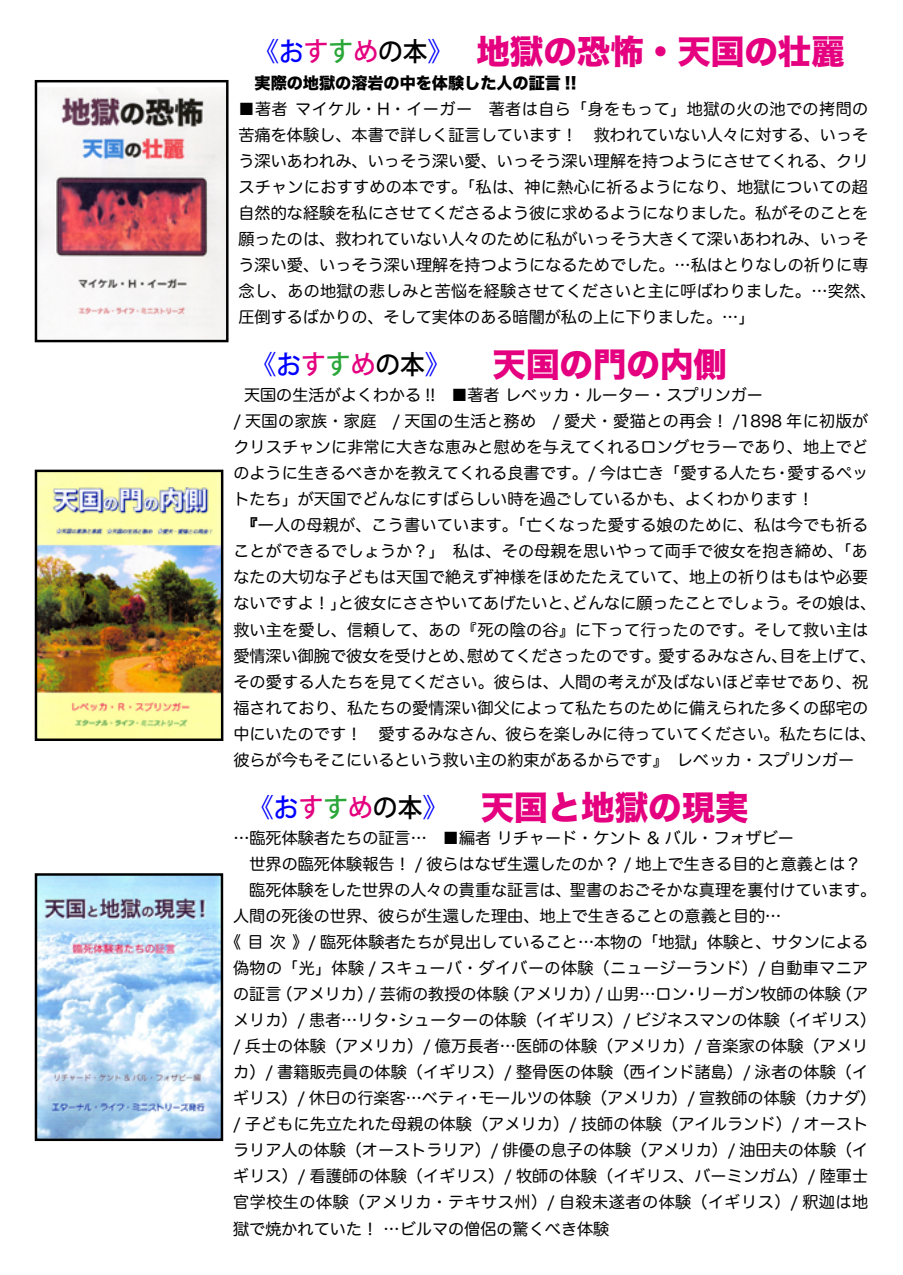
<style>
.page{position:relative;width:903px;height:1275px;background:#fff}
.page>*{position:absolute;margin:0;border:0;box-sizing:border-box;transform-origin:0 0}
.t1{font:33.43px "Hira Kaku Std N W8";color:#e4007f}
.t2{font:500 26.07px "Koz Go Pr 6 N";color:#00f;scale:.95 1}
.t3{font:16.1px/26.1px "Hira Maru Pro N W4";color:#000}
.t4{font:16.1px "Hira Maru Pro N W4";letter-spacing:.025em;color:#000}
.t5{font:16.1px "Hira Maru Pro N W4";letter-spacing:.02em;color:#000}
.t6{font:16.1px "Hira Kaku Std N W8";color:#000}
.t7{font:500 16.1px "Koz Go Pr 6 N";color:#000;scale:.95 1}
.s1{color:#e4007f}
.s2{color:#2aa738}
.s3{color:#000}
.s4{font-size:26.07px;color:#00f}
.s5{font-family:"Hira Kaku Std N W8";font-weight:400;font-size:29.75px;color:#000}
.s6{font-family:"Hira Kaku Std N W8"}
</style>
<div class="page">
<img style="left:38px;top:88px;width:187px;height:251px">
<div style="left:35px;top:80px;width:193px;height:262px;border:2px solid #000"></div>
<img style="left:38px;top:876px;width:182px;height:262px">
<div style="left:35px;top:873px;width:188px;height:268px;border:2px solid #000"></div>
<img style="left:38px;top:473px;width:182px;height:265px">
<div style="left:35px;top:470px;width:188px;height:271px;border:2px solid #000"></div>
<h1 class="t1" style="left:476px;top:33px;width:370px">地獄の恐怖・天国の壮麗</h1>
<h2 class="t2" style="left:254px;top:37px;width:210px">《お<span class="s1">す</span><span class="s2">す</span><span class="s1">め</span><span class="s3">の本</span>》</h2>
<p class="t6" style="left:238px;top:74px;width:340px">　実際の地獄の溶岩の中を体験した人の証言 !!</p>
<p class="t4" style="left:295px;top:95px;width:575px">マイケル・H・イーガー　著者は自ら「身をもって」地獄の火の池での拷問の</p>
<p class="t3" style="left:238px;top:95px;width:639px">■著者<br>苦痛を体験し、本書で詳しく証言しています！　救われていない人々に対する、いっそう深いあわれみ、いっそう深い愛、いっそう深い理解を持つようにさせてくれる、クリスチャンにおすすめの本です。「私は、神に熱心に祈るようになり、地獄についての超自然的な経験を私にさせてくださるよう彼に求めるようになりました。私がそのことを願ったのは、救われていない人々のために私がいっそう大きくて深いあわれみ、いっそう深い愛、いっそう深い理解を持つようになるためでした。…私はとりなしの祈りに専念し、あの地獄の悲しみと苦悩を経験させてくださいと主に呼ばわりました。…突然、圧倒するばかりの、そして実体のある暗闇が私の上に下りました。...「</p>
<h1 class="t1" style="left:493px;top:346px;width:236px">天国の門の内側</h1>
<p class="t7" style="left:238px;top:355px;width:41px">　 <span class="s4">《</span></p>
<p class="t3" style="left:244px;top:381px;width:520px">天国の生活がよくわかる !!　■著者レベッカ・ルーター・スプリンガー</p>
<p class="t4" style="left:233px;top:407px;width:636px">/ 天国の家族・家庭　/ 天国の生活と務め　/ 愛犬・愛猫との再会！ /1898 年に初版が</p>
<p class="t3" style="left:233px;top:433px;width:636px">クリスチャンに非常に大きな恵みと慰めを与えてくれるロングセラーであり、地上でど</p>
<p class="t3" style="left:788px;top:459px;width:82px">愛するペッ</p>
<h2 class="t2" style="left:276px;top:350px;width:209px">お<span class="s1">す</span><span class="s2">す</span><span class="s1">め</span><span class="s3">の本</span>》<span class="s5">　</span></h2>
<p class="t3" style="left:233px;top:459px;width:545px">のように生きるべきかを教えてくれる良書です。/ 今は亡き「愛する人たち</p>
<p class="t3" style="left:233px;top:485px;width:582px">トたち」が天国でどんなにすばらしい時を過ごしているかも、よくわかります!</p>
<p class="t3" style="left:233px;top:511px;width:636px"><span class="s6">　『</span>一人の母親が、こう書いています。「亡くなった愛する娘のために、私は今でも祈る</p>
<p class="t3" style="left:233px;top:537px;width:636px">ことができるでしょうか？」　私は、その母親を思いやって両手で彼女を抱き締め、「あ</p>
<p class="t3" style="left:233px;top:563px;width:636px">なたの大切な子どもは天国で絶えず神様をほめたたえていて、地上の祈りはもはや必要</p>
<p class="t3" style="left:572px;top:589px;width:306px">どんなに願ったことでしょう。その娘は、</p>
<p class="t3" style="left:774px;top:459px;width:18px">・</p>
<p class="t3" style="left:338px;top:589px;width:243px">と彼女にささやいてあげたいと、</p>
<p class="t3" style="left:233px;top:589px;width:114px">ないですよ！」</p>
<p class="t3" style="left:233px;top:615px;width:636px">救い主を愛し、信頼して、あの『死の陰の谷』に下って行ったのです。そして救い主は</p>
<p class="t3" style="left:779px;top:641px;width:98px">目を上げて、</p>
<p class="t3" style="left:233px;top:641px;width:644px">愛情深い御腕で彼女を受けとめ、<br>その愛する人たちを見てください。彼らは、人間の考えが及ばないほど幸せであり、祝福されており、私たちの愛情深い御父によって私たちのために備えられた多くの邸宅の中にいたのです！　愛するみなさん、彼らを楽しみに待っていてください。私たちには、彼らが今もそこにいるという救い主の約束があるからです』　レベッカ・スプリンガー</p>
<h1 class="t1" style="left:481px;top:788px;width:269px">天国と地獄の現実</h1>
<p class="t3" style="left:467px;top:641px;width:322px">慰めてくださったのです。愛するみなさん、</p>
<h2 class="t2" style="left:249px;top:792px;width:235px">《お<span class="s1">す</span><span class="s2">す</span><span class="s1">め</span><span class="s3">の本</span>》<span class="s5">　</span></h2>
<p class="t3" style="left:233px;top:824px;width:562px">…臨死体験者たちの証言…　■編者リチャード・ケント &amp; バル・フォザビー</p>
<p class="t3" style="left:233px;top:850px;width:629px">　世界の臨死体験報告！ / 彼らはなぜ生還したのか？ / 地上で生きる目的と意義とは?</p>
<p class="t3" style="left:233px;top:876px;width:645px">　臨死体験をした世界の人々の貴重な証言は、聖書のおごそかな真理を裏付けています。</p>
<p class="t3" style="left:233px;top:902px;width:550px">人間の死後の世界、彼らが生還した理由、地上で生きることの意義と目的...</p>
<p class="t3" style="left:225px;top:928px;width:645px">《目次》/ 臨死体験者たちが見出していること…本物の「地獄」体験と、サタンによる</p>
<p class="t5" style="left:233px;top:954px;width:637px">偽物の「光」体験 / スキューバ・ダイバーの体験（ニュージーランド）/ 自動車マニア</p>
<p class="t3" style="left:836px;top:980px;width:34px">（ア</p>
<p class="t3" style="left:696px;top:980px;width:147px">リーガン牧師の体験</p>
<p class="t3" style="left:276px;top:980px;width:98px">（アメリカ）</p>
<p class="t3" style="left:504px;top:980px;width:98px">（アメリカ）</p>
<p class="t3" style="left:368px;top:980px;width:142px">/ 芸術の教授の体験</p>
<p class="t3" style="left:595px;top:980px;width:94px">/ 山男…ロン</p>
<p class="t3" style="left:233px;top:980px;width:50px">の証言</p>
<p class="t3" style="left:684px;top:980px;width:18px">・</p>
<p class="t3" style="left:398px;top:1006px;width:480px">シューターの体験（イギリス）/ ビジネスマンの体験（イギリス(</p>
<p class="t3" style="left:233px;top:1006px;width:158px">メリカ）/患者…リタ</p>
<p class="t3" style="left:233px;top:1032px;width:637px">/ 兵士の体験（アメリカ）/ 億万長者…医師の体験（アメリカ）/ 音楽家の体験（アメリ</p>
<p class="t3" style="left:233px;top:1058px;width:637px">カ）/ 書籍販売員の体験（イギリス）/ 整骨医の体験（西インド諸島）/ 泳者の体験（イ</p>
<p class="t3" style="left:478px;top:1084px;width:399px">モールツの体験（アメリカ）/ 宣教師の体験（カナダ(</p>
<p class="t3" style="left:386px;top:1006px;width:18px">・</p>
<p class="t3" style="left:233px;top:1084px;width:637px">ギリス）/ 休日の行楽客…ベティ<br>/ 子どもに先立たれた母親の体験（アメリカ）/ 技師の体験（アイルランド）/ オーストラリア人の体験（オーストラリア）/ 俳優の息子の体験（アメリカ）/ 油田夫の体験（イギリス）/ 看護師の体験（イギリス）/ 牧師の体験（イギリス、バーミンガム）/ 陸軍士官学校生の体験（アメリカ・テキサス州）/ 自殺未遂者の体験（イギリス）/ 釈迦は地獄で焼かれていた！ …ビルマの僧侶の驚くべき体験</p>
<p class="t3" style="left:466px;top:1084px;width:18px">・</p>
</div>
